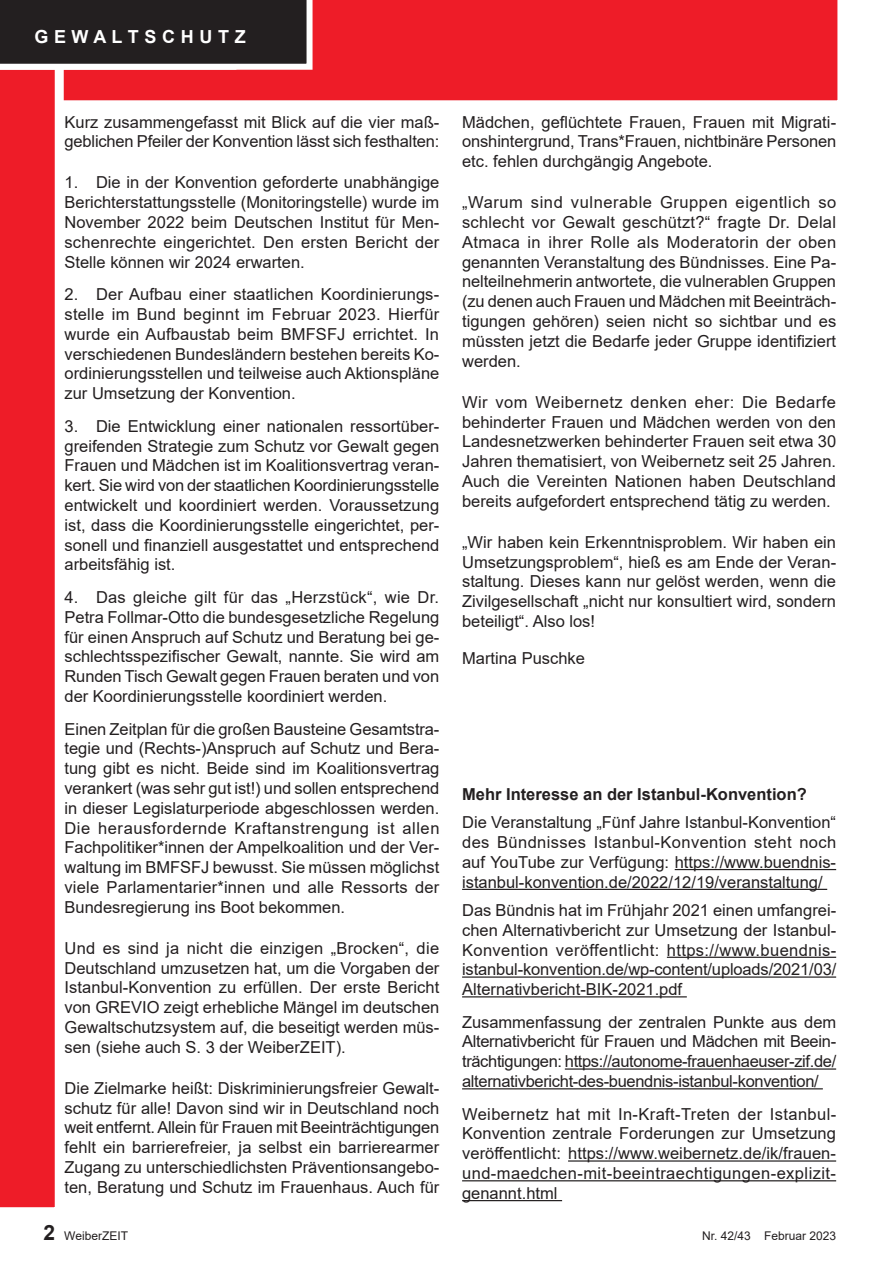
<style>
.page{position:relative;width:893px;height:1263px;background:#fff}
.page>*{position:absolute;margin:0;border:0;box-sizing:border-box;transform-origin:0 0}
.PR{font:700 18px "Arial";color:#fff}
.t1{font:16.5px/19.8px "Arial";color:#231f20;text-align:justify}
.t2{font:700 16.5px "Arial";color:#231f20}
.t3{font:12px "Arial";color:#231f20}
.s1{font-weight:700;font-size:21px}
</style>
<div class="page">
<div style="left:64px;top:0;width:774px;height:101px;background:#ee1c28"></div>
<svg style="left:0;top:70px;width:64px;height:1138px;background:#f03a44"></svg>
<hr style="left:675px;top:869px;width:161px;height:1px;background:#231f20">
<hr style="left:462px;top:889px;width:365px;height:1px;background:#231f20">
<hr style="left:667px;top:957px;width:169px;height:1px;background:#231f20">
<hr style="left:462px;top:976px;width:374px;height:2px;background:#231f20">
<hr style="left:462px;top:996px;width:225px;height:1px;background:#231f20">
<hr style="left:565px;top:1068px;width:271px;height:2px;background:#231f20">
<hr style="left:462px;top:1088px;width:361px;height:1px;background:#231f20">
<hr style="left:568px;top:1160px;width:268px;height:1px;background:#231f20">
<hr style="left:462px;top:1180px;width:374px;height:1px;background:#231f20">
<hr style="left:462px;top:1200px;width:100px;height:1px;background:#231f20">
<svg style="left:0;top:0;width:313px;height:70px;background:#3a3637"></svg>
<p class="PR" style="left:34px;top:24px;width:213px">G E W A L T S C H U T Z</p>
<p class="t1" style="left:64px;top:112px;width:376px">Kurz zusammengefasst mit Blick auf die vier maß&shy;geblichen Pfeiler der Konvention lässt sich festhalten:</p>
<p class="t1" style="left:64px;top:173px;width:376px">1. Die in der Konvention geforderte unabhängige Berichterstattungsstelle (Monitoringstelle) wurde im November 2022 beim Deutschen Institut für Men&shy;schenrechte eingerichtet. Den ersten Bericht der Stelle können wir 2024 erwarten.</p>
<p class="t1" style="left:64px;top:284px;width:376px">2. Der Aufbau einer staatlichen Koordinierungs&shy;stelle im Bund beginnt im Februar 2023. Hierfür wurde ein Aufbaustab beim BMFSFJ errichtet. In verschiedenen Bundesländern bestehen bereits Ko&shy;ordinierungsstellen und teilweise auch Aktionspläne zur Umsetzung der Konvention.</p>
<p class="t1" style="left:64px;top:416px;width:376px">3. Die Entwicklung einer nationalen ressortüber&shy;greifenden Strategie zum Schutz vor Gewalt gegen Frauen und Mädchen ist im Koalitionsvertrag veran&shy;kert. Sie wird von der staatlichen Koordinierungsstelle entwickelt und koordiniert werden. Voraussetzung ist, dass die Koordinierungsstelle eingerichtet, per&shy;sonell und finanziell ausgestattet und entsprechend arbeitsfähig ist.</p>
<p class="t1" style="left:64px;top:587px;width:376px">4. Das gleiche gilt für das „Herzstück“, wie Dr.<br>Petra Follmar-Otto die bundesgesetzliche Regelung für einen Anspruch auf Schutz und Beratung bei ge&shy;schlechtsspezifischer Gewalt, nannte. Sie wird am Runden Tisch Gewalt gegen Frauen beraten und von der Koordinierungsstelle koordiniert werden.</p>
<p class="t1" style="left:65px;top:719px;width:376px">Einen Zeitplan für die großen Bausteine Gesamtstra&shy;tegie und (Rechts-)Anspruch auf Schutz und Bera&shy;tung gibt es nicht. Beide sind im Koalitionsvertrag verankert (was sehr gut ist!) und sollen entsprechend in dieser Legislaturperiode abgeschlossen werden.<br>Die herausfordernde Kraftanstrengung ist allen Fachpolitiker*innen der Ampelkoalition und der Ver&shy;waltung im BMFSFJ bewusst. Sie müssen möglichst viele Parlamentarier*innen und alle Ressorts der Bundesregierung ins Boot bekommen.</p>
<p class="t1" style="left:65px;top:938px;width:376px">Und es sind ja nicht die einzigen „Brocken“, die Deutschland umzusetzen hat, um die Vorgaben der Istanbul-Konvention zu erfüllen. Der erste Bericht von GREVIO zeigt erhebliche Mängel im deutschen Gewaltschutzsystem auf, die beseitigt werden müs&shy;sen (siehe auch S. 3 der WeiberZEIT).</p>
<p class="t1" style="left:65px;top:1078px;width:376px">Die Zielmarke heißt: Diskriminierungsfreier Gewalt&shy;schutz für alle! Davon sind wir in Deutschland noch weit entfernt. Allein für Frauen mit Beeinträchtigungen fehlt ein barrierefreier, ja selbst ein barrierearmer Zugang zu unterschiedlichsten Präventionsangebo&shy;ten, Beratung und Schutz im Frauenhaus. Auch für</p>
<p class="t1" style="left:462px;top:112px;width:376px">Mädchen, geflüchtete Frauen, Frauen mit Migrati&shy;onshintergrund, Trans*Frauen, nichtbinäre Personen etc. fehlen durchgängig Angebote.</p>
<p class="t1" style="left:462px;top:192px;width:376px">„Warum sind vulnerable Gruppen eigentlich so schlecht vor Gewalt geschützt?“ fragte Dr. Delal Atmaca in ihrer Rolle als Moderatorin der oben genannten Veranstaltung des Bündnisses. Eine Pa&shy;nelteilnehmerin antwortete, die vulnerablen Gruppen (zu denen auch Frauen und Mädchen mit Beeinträch&shy;tigungen gehören) seien nicht so sichtbar und es müssten jetzt die Bedarfe jeder Gruppe identifiziert werden.</p>
<p class="t1" style="left:462px;top:392px;width:376px">Wir vom Weibernetz denken eher: Die Bedarfe behinderter Frauen und Mädchen werden von den Landesnetzwerken behinderter Frauen seit etwa 30<br>Jahren thematisiert, von Weibernetz seit 25 Jahren.<br>Auch die Vereinten Nationen haben Deutschland bereits aufgefordert entsprechend tätig zu werden.</p>
<p class="t1" style="left:462px;top:532px;width:376px">„Wir haben kein Erkenntnisproblem. Wir haben ein Umsetzungsproblem“, hieß es am Ende der Veran&shy;staltung. Dieses kann nur gelöst werden, wenn die Zivilgesellschaft „nicht nur konsultiert wird, sondern beteiligt“. Also los!</p>
<p class="t1" style="left:462px;top:648px;width:124px">Martina Puschke</p>
<p class="t2" style="left:462px;top:782px;width:346px">Mehr Interesse an der Istanbul-Konvention?</p>
<p class="t1" style="left:462px;top:812px;width:376px">Die Veranstaltung „Fünf Jahre Istanbul-Konvention“ des Bündnisses Istanbul-Konvention steht noch auf YouTube zur Verfügung: https://www.buendnis&shy;istanbul-konvention.de/2022/12/19/veranstaltung/</p>
<p class="t1" style="left:462px;top:900px;width:376px">Das Bündnis hat im Frühjahr 2021 einen umfangrei&shy;chen Alternativbericht zur Umsetzung der Istanbul-Konvention veröffentlicht: https://www.buendnis&shy;istanbul-konvention.de/wp-content/uploads/2021/03/ Alternativbericht-BIK-2021.pdf</p>
<p class="t1" style="left:462px;top:1012px;width:376px">Zusammenfassung der zentralen Punkte aus dem Alternativbericht für Frauen und Mädchen mit Beein&shy;trächtigungen: https://autonome-frauenhaeuser-zif.de/ alternativbericht-des-buendnis-istanbul-konvention/</p>
<p class="t1" style="left:462px;top:1104px;width:376px">Weibernetz hat mit In-Kraft-Treten der Istanbul-Konvention zentrale Forderungen zur Umsetzung veröffentlicht: https://www.weibernetz.de/ik/frauen&shy;und-maedchen-mit-beeintraechtigungen-explizit&shy;genannt.html</p>
<p class="t3" style="left:44px;top:1227px;width:86px"><span class="s1">2</span> WeiberZEIT</p>
<p class="t3" style="left:702px;top:1227px;width:136px">Nr. 42/43 Februar 2023</p>
</div>
